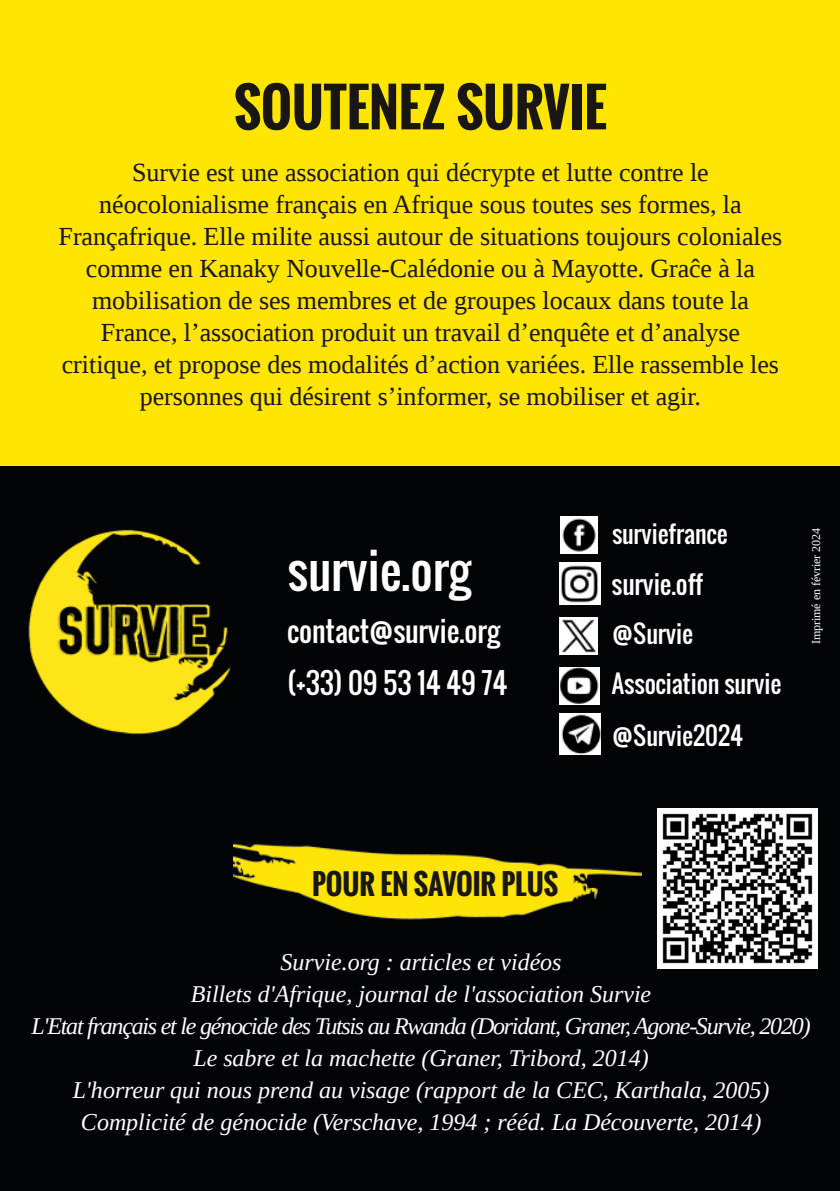
<style>
.page{position:relative;width:840px;height:1191px;background:#fff}
.page>*{position:absolute;margin:0;border:0;box-sizing:border-box;transform-origin:0 0}
.t1{font:700 52px "Oswald";color:#181715}
.t2{font:48px "Oswald";color:#fff}
.t3{font:28px/52px "Oswald";color:#fff}
.t4{font:700 28px "Oswald";letter-spacing:-.005em;color:#181715}
.t5{font:26px/32px "Liberation Serif";color:#181715;text-align:center}
.t6{font:25.4px "Oswald";color:#fff}
.t7{font:24.2px "Oswald";color:#fff}
.t8{font:italic 24px/32px "Liberation Serif";color:#fff;text-align:center}
.t9{font:24px "Oswald";letter-spacing:-.005em;color:#fff}
.t10{font:12px "Liberation Serif";letter-spacing:-.01em;color:#fff}
</style>
<div class="page">
<div style="left:0;top:466px;width:839px;height:725px;background:#020406"></div>
<div style="left:0;top:0;width:839px;height:466px;background:#ffe500"></div>
<img style="left:234px;top:843px;width:407px;height:77px">
<img style="left:560px;top:516px;width:37px;height:37px">
<img style="left:559px;top:617px;width:38px;height:37px">
<img style="left:28px;top:530px;width:203px;height:205px">
<img style="left:559px;top:563px;width:41px;height:41px">
<img style="left:559px;top:667px;width:40px;height:37px">
<img style="left:657px;top:808px;width:159px;height:160px">
<img style="left:559px;top:714px;width:41px;height:40px">
<h1 class="t1" style="left:234px;top:67px;width:373px">SOUTENEZ SURVIE</h1>
<p class="t5" style="left:59px;top:157px;width:724px">Survie est une association qui décrypte et lutte contre le néocolonialisme français en Afrique sous toutes ses formes, la Françafrique. Elle milite aussi autour de situations toujours coloniales comme en Kanaky Nouvelle-Calédonie ou à Mayotte. Graĉe à la mobilisation de ses membres et de groupes locaux dans toute la France, l’association produit un travail d’enquête et d’analyse critique, et propose des modalités d’action variées. Elle rassemble les personnes qui désirent s’informer, se mobiliser et agir.</p>
<h2 class="t2" style="left:287px;top:533px;width:184px">survie.org</h2>
<p class="t3" style="left:287px;top:604px;width:221px">contact@survie.org (+33) 09 53 14 49 74</p>
<p class="t9" style="left:611px;top:515px;width:117px">surviefrance</p>
<p class="t6" style="left:611px;top:564px;width:93px">survie.off</p>
<p class="t7" style="left:612px;top:615px;width:82px">@Survie</p>
<p class="t7" style="left:611px;top:665px;width:171px">Association survie</p>
<p class="t7" style="left:612px;top:716px;width:132px">@Survie2024</p>
<p class="t10" style="left:808px;top:644px;width:117px;rotate:-90deg">Imprimé en février 2024</p>
<p class="t4" style="left:312px;top:862px;width:247px">POUR EN SAVOIR PLUS</p>
<p class="t8" style="left:32px;top:945px;width:780px">Survie.org : articles et vidéos<br>Billets d'Afrique, journal de l'association Survie<br>L'Etat français et le génocide des Tutsis au Rwanda (Doridant, Graner, Agone-Survie, 2020)<br>Le sabre et la machette (Graner, Tribord, 2014)<br>L'horreur qui nous prend au visage (rapport de la CEC, Karthala, 2005)<br>Complicité de génocide (Verschave, 1994 ; rééd. La Découverte, 2014)</p>
</div>
